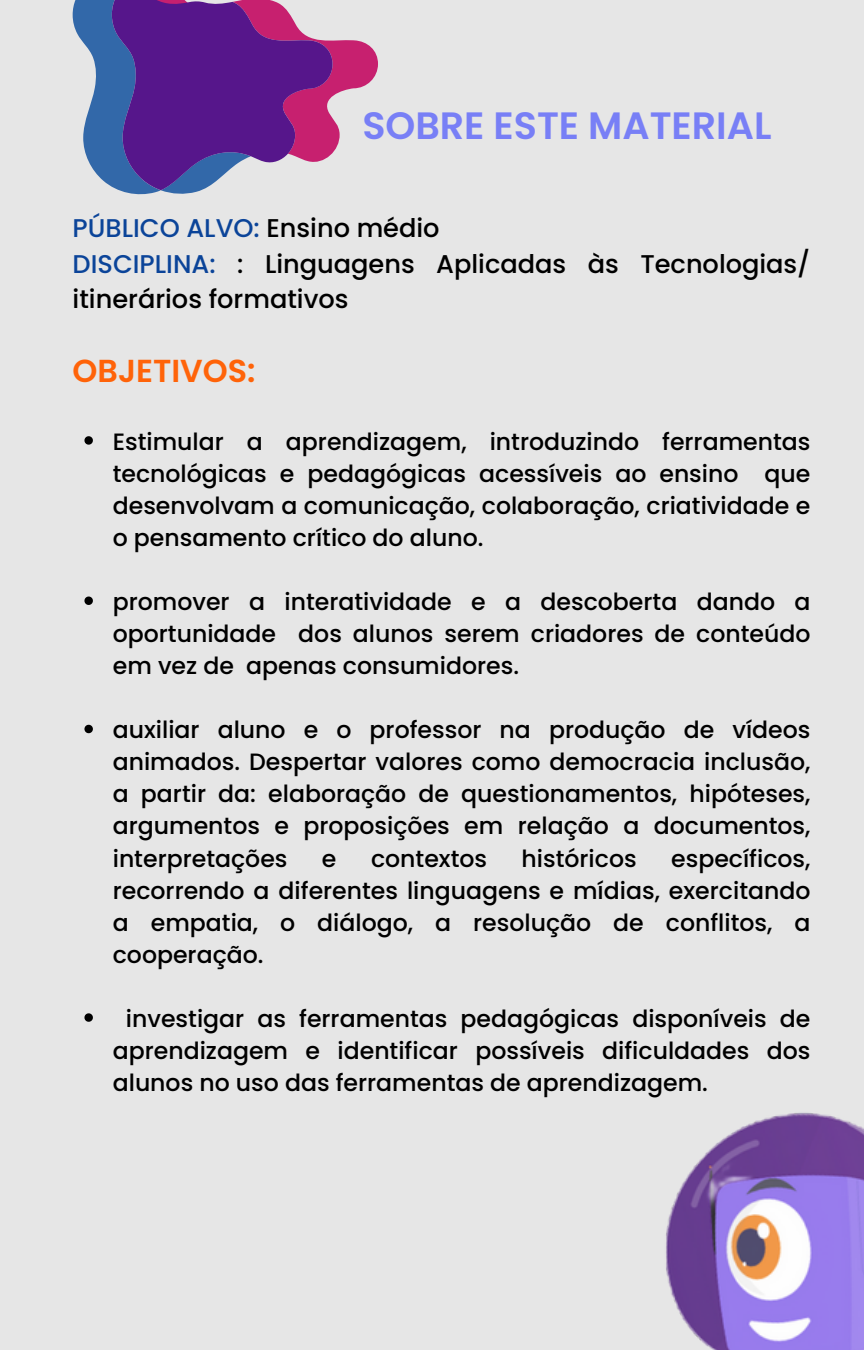
<style>
.page{position:relative;width:864px;height:1350px;background:#e6e6e6}
.page>*{position:absolute;margin:0;border:0;box-sizing:border-box;transform-origin:0 0}
.t1{font:600 38.02px "Poppins";color:#787ff6}
.t2{font:600 31.72px "Poppins";color:#ff6309}
.t3{font:500 25.65px/35.6px "Poppins";color:#000}
.t4{font:500 25.65px "Poppins";color:#0b4499}
.t5{font:500 23.62px/31.9px "Poppins";color:#000;text-align:justify}
.s1{color:#000}
.s2{color:#0b4499}
</style>
<div class="page">
<img style="left:666px;top:1112px;width:198px;height:238px">
<svg style="left:84px;top:436px;width:9px;height:9px"></svg>
<svg style="left:84px;top:597px;width:9px;height:8px"></svg>
<svg style="left:84px;top:725px;width:9px;height:8px"></svg>
<svg style="left:84px;top:1013px;width:9px;height:9px"></svg>
<svg style="left:73px;top:0;width:305px;height:195px"></svg>
<p class="t1" style="left:362px;top:99px;width:411px">SOBRE ESTE MATERIAL</p>
<p class="t4" style="left:73px;top:210px;width:368px">PÚBLICO ALVO: <span class="s1">Ensino médio</span></p>
<p class="t3" style="left:73px;top:246px;width:739px"><span class="s2">DISCIPLINA:</span> : Linguagens Aplicadas às Tecnologias/ itinerários formativos</p>
<p class="t2" style="left:73px;top:349px;width:184px">OBJETIVOS:</p>
<p class="t5" style="left:113px;top:425px;width:699px">Estimular a aprendizagem, introduzindo ferramentas tecnológicas e pedagógicas acessíveis ao ensino que desenvolvam a comunicação, colaboração, criatividade e o pensamento crítico do aluno.</p>
<p class="t5" style="left:113px;top:586px;width:699px">promover a interatividade e a descoberta dando a oportunidade dos alunos serem criadores de conteúdo em vez de apenas consumidores.</p>
<p class="t5" style="left:113px;top:714px;width:699px">auxiliar aluno e o professor na produção de vídeos animados. Despertar valores como democracia inclusão, a partir da: elaboração de questionamentos, hipóteses, argumentos e proposições em relação a documentos, interpretações</p>
<p class="t5" style="left:322px;top:842px;width:16px">e</p>
<p class="t5" style="left:371px;top:842px;width:118px">contextos</p>
<p class="t5" style="left:522px;top:842px;width:117px">históricos</p>
<p class="t5" style="left:113px;top:842px;width:699px;text-indent:558px">específicos, recorrendo a diferentes linguagens e mídias, exercitando a empatia, o diálogo, a resolução de conflitos, a cooperação.</p>
<p class="t5" style="left:113px;top:1003px;width:699px;text-indent:13px">investigar as ferramentas pedagógicas disponíveis de aprendizagem e identificar possíveis dificuldades dos alunos no uso das ferramentas de aprendizagem.</p>
</div>
